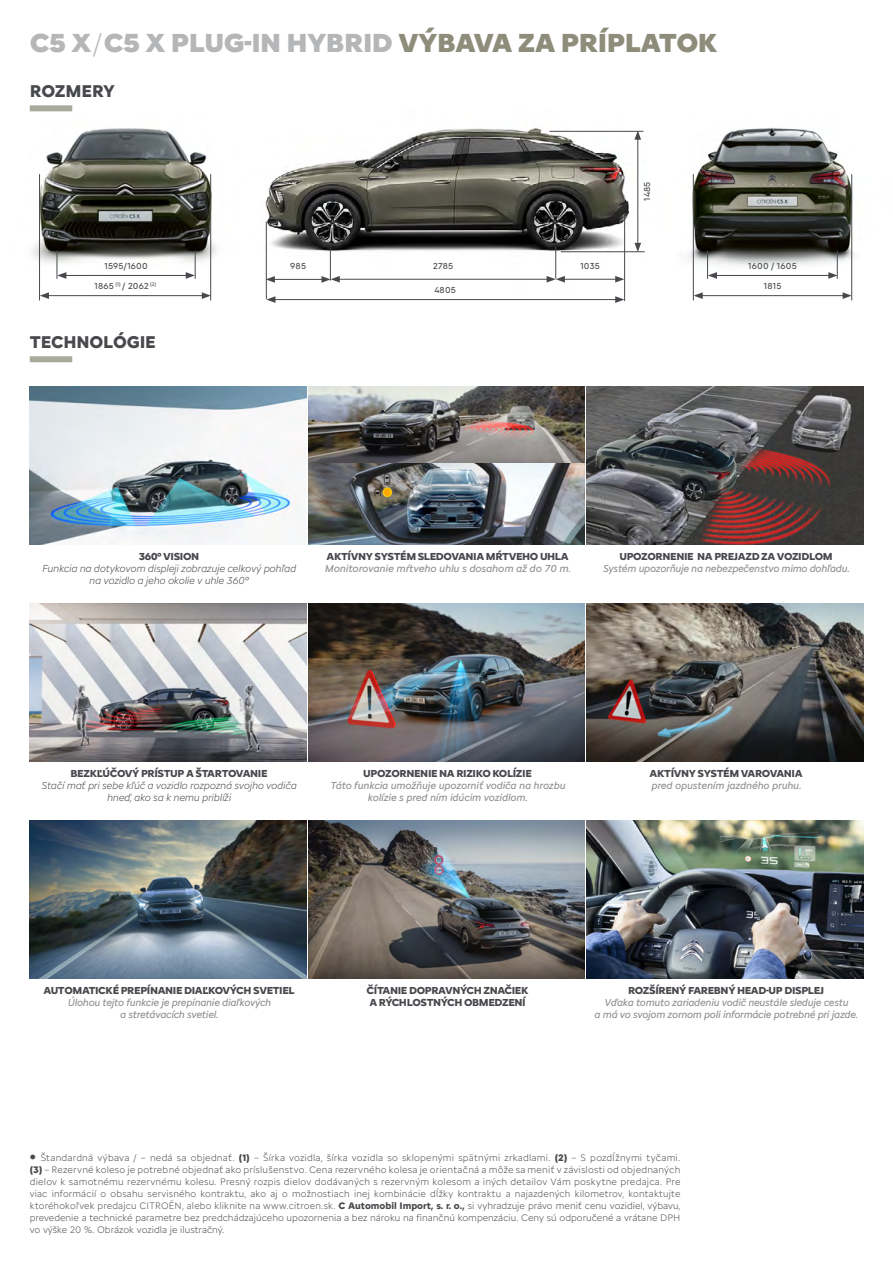
<style>
.page{position:relative;width:893px;height:1263px;background:#fff}
.page>*{position:absolute;margin:0;border:0;box-sizing:border-box;transform-origin:0 0}
.t1{font:900 27px "Citroen Type";letter-spacing:-.02em;color:#b5b6b8;scale:1.04 1}
.t2{font:700 17.7px "Citroen Type";letter-spacing:-.01em;color:#47494d}
.t3{font:italic 10.5px/12px "Citroen Type";letter-spacing:-.005em;color:#919294;text-align:center}
.t4{font:700 10.5px/12px "Citroen Type";letter-spacing:-.035em;color:#47494d}
.t5{font:italic 300 10.5px/12px "Citroen Type";letter-spacing:-.005em;color:#47494d;text-align:center}
.t6{font:300 9.75px/12px "Citroen Type";color:#47494d;text-align:justify}
.t7{font:9px "Citroen Type";letter-spacing:.025em;color:#47494d}
.s1{font-weight:300}
.s2{color:#8e8d7b}
.s3{font-weight:700}
</style>
<div class="page">
<img style="left:265px;top:128px;width:380px;height:175px">
<div style="left:30px;top:356px;width:42px;height:6px;background:#aaaa9c"></div>
<img style="left:688px;top:127px;width:166px;height:144px">
<hr style="left:693px;top:174px;width:1px;height:126px;background:#47494d">
<hr style="left:851px;top:174px;width:1px;height:126px;background:#47494d">
<hr style="left:700px;top:295px;width:145px;height:1px;background:#47494d">
<svg style="left:694px;top:292px;width:9px;height:7px"></svg>
<svg style="left:843px;top:292px;width:9px;height:7px"></svg>
<hr style="left:715px;top:275px;width:116px;height:1px;background:#47494d">
<svg style="left:707px;top:250px;width:10px;height:29px"></svg>
<svg style="left:828px;top:250px;width:10px;height:29px"></svg>
<hr style="left:549px;top:131px;width:94px;height:1px;background:#47494d">
<hr style="left:561px;top:251px;width:84px;height:1px;background:#47494d">
<hr style="left:637px;top:137px;width:1px;height:108px;background:#47494d">
<svg style="left:634px;top:243px;width:7px;height:9px"></svg>
<svg style="left:634px;top:131px;width:7px;height:9px"></svg>
<hr style="left:266px;top:222px;width:1px;height:77px;background:#47494d">
<hr style="left:624px;top:217px;width:1px;height:84px;background:#47494d">
<hr style="left:330px;top:248px;width:1px;height:33px;background:#47494d">
<hr style="left:555px;top:247px;width:1px;height:32px;background:#47494d">
<hr style="left:273px;top:299px;width:345px;height:1px;background:#47494d">
<svg style="left:266px;top:296px;width:9px;height:7px"></svg>
<svg style="left:615px;top:296px;width:9px;height:7px"></svg>
<hr style="left:272px;top:279px;width:52px;height:1px;background:#47494d">
<svg style="left:266px;top:276px;width:9px;height:7px"></svg>
<hr style="left:562px;top:279px;width:56px;height:1px;background:#47494d">
<svg style="left:615px;top:276px;width:9px;height:7px"></svg>
<hr style="left:337px;top:279px;width:212px;height:1px;background:#47494d">
<svg style="left:321px;top:276px;width:19px;height:7px"></svg>
<svg style="left:547px;top:276px;width:18px;height:7px"></svg>
<img style="left:32px;top:128px;width:185px;height:148px">
<hr style="left:39px;top:174px;width:1px;height:126px;background:#47494d">
<hr style="left:210px;top:174px;width:1px;height:126px;background:#47494d">
<hr style="left:47px;top:295px;width:157px;height:1px;background:#47494d">
<svg style="left:40px;top:292px;width:9px;height:7px"></svg>
<svg style="left:202px;top:292px;width:9px;height:7px"></svg>
<hr style="left:64px;top:275px;width:124px;height:1px;background:#47494d">
<svg style="left:57px;top:250px;width:9px;height:29px"></svg>
<svg style="left:186px;top:250px;width:10px;height:29px"></svg>
<img style="left:30px;top:387px;width:276px;height:157px">
<img style="left:308px;top:387px;width:277px;height:157px">
<img style="left:587px;top:387px;width:276px;height:157px">
<img style="left:30px;top:604px;width:276px;height:157px">
<img style="left:587px;top:604px;width:276px;height:157px">
<img style="left:308px;top:604px;width:277px;height:157px">
<img style="left:587px;top:821px;width:276px;height:157px">
<img style="left:30px;top:821px;width:276px;height:157px">
<img style="left:308px;top:821px;width:277px;height:157px">
<div style="left:30px;top:105px;width:42px;height:6px;background:#aaaa9c"></div>
<h1 class="t1" style="left:30px;top:22px;width:663px">C5 X<span class="s1">/</span>C5 X PLUG-IN HYBRID <span class="s2">VÝBAVA ZA PRÍPLATOK</span></h1>
<h2 class="t2" style="left:30px;top:77px;width:87px">ROZMERY</h2>
<p class="t7" style="left:104px;top:259px;width:45px">1595/1600</p>
<p class="t7" style="left:94px;top:279px;width:63px">1865 <sup>(1)</sup> / 2062 <sup>(2)</sup></p>
<h2 class="t2" style="left:30px;top:328px;width:128px">TECHNOLÓGIE</h2>
<p class="t7" style="left:290px;top:259px;width:17px">985</p>
<p class="t7" style="left:433px;top:259px;width:22px">2785</p>
<p class="t7" style="left:434px;top:283px;width:23px">4805</p>
<p class="t7" style="left:580px;top:259px;width:21px">1035</p>
<p class="t7" style="left:640px;top:201px;width:21px;rotate:-90deg">1485</p>
<p class="t7" style="left:748px;top:259px;width:50px">1600 / 1605</p>
<p class="t7" style="left:764px;top:279px;width:19px">1815</p>
<p class="t4" style="left:139px;top:550px;width:62px">360° VISION</p>
<p class="t5" style="left:42px;top:562px;width:255px">Funkcia na dotykovom displeji zobrazuje celkový pohľad na vozidlo a jeho okolie v uhle 360°</p>
<p class="t4" style="left:327px;top:550px;width:244px">AKTÍVNY SYSTÉM SLEDOVANIA MŔTVEHO UHLA</p>
<p class="t3" style="left:324px;top:562px;width:248px">Monitorovanie mŕtveho uhlu s dosahom až do 70 m.</p>
<p class="t4" style="left:619px;top:550px;width:215px">UPOZORNENIE NA PREJAZD ZA VOZIDLOM</p>
<p class="t3" style="left:603px;top:562px;width:248px">Systém upozorňuje na nebezpečenstvo mimo dohľadu.</p>
<p class="t4" style="left:71px;top:766px;width:198px">BEZKĽÚČOVÝ PRÍSTUP A ŠTARTOVANIE</p>
<p class="t5" style="left:42px;top:778px;width:257px">Stačí mať pri sebe kľúč a vozidlo rozpozná svojho vodiča hneď, ako sa k nemu priblíži</p>
<p class="t4" style="left:363px;top:766px;width:170px">UPOZORNENIE NA RIZIKO KOLÍZIE</p>
<p class="t3" style="left:330px;top:778px;width:236px">Táto funkcia umožňuje upozorniť vodiča na hrozbu kolízie s pred ním idúcim vozidlom.</p>
<p class="t4" style="left:650px;top:766px;width:154px">AKTÍVNY SYSTÉM VAROVANIA</p>
<p class="t3" style="left:651px;top:778px;width:152px">pred opustením jazdného pruhu.</p>
<p class="t4" style="left:43px;top:983px;width:253px">AUTOMATICKÉ PREPÍNANIE DIAĽKOVÝCH SVETIEL</p>
<p class="t3" style="left:67px;top:995px;width:205px">Úlohou tejto funkcie je prepínanie diaľkových a stretávacích svetiel.</p>
<p class="t4" style="left:367px;top:983px;width:163px">ČÍTANIE DOPRAVNÝCH ZNAČIEK<br>A RÝCHLOSTNÝCH OBMEDZENÍ</p>
<p class="t4" style="left:628px;top:983px;width:198px">ROZŠÍRENÝ FAREBNÝ HEAD-UP DISPLEJ</p>
<p class="t3" style="left:594px;top:995px;width:265px">Vďaka tomuto zariadeniu vodič neustále sleduje cestu<br>a má vo svojom zornom poli informácie potrebné pri jazde.</p>
<p class="t6" style="left:30px;top:1151px;width:652px">● Štandardná výbava / – nedá sa objednať. <span class="s3">(1)</span> – Šírka vozidla, šírka vozidla so sklopenými spätnými zrkadlami. <span class="s3">(2)</span> – S pozdĺžnymi tyčami. <span class="s3">(3)</span> – Rezervné koleso je potrebné objednať ako príslušenstvo. Cena rezervného kolesa je orientačná a môže sa meniť v závislosti od objednaných dielov k samotnému rezervnému kolesu. Presný rozpis dielov dodávaných s rezervným kolesom a iných detailov Vám poskytne predajca. Pre viac informácií o obsahu servisného kontraktu, ako aj o možnostiach inej kombinácie dĺžky kontraktu a najazdených kilometrov, kontaktujte ktoréhokoľvek predajcu CITROËN, alebo kliknite na www.citroen.sk. <span class="s3">C Automobil Import, s. r. o.,</span> si vyhradzuje právo meniť cenu vozidiel, výbavu, prevedenie a technické parametre bez predchádzajúceho upozornenia a bez nároku na finančnú kompenzáciu. Ceny sú odporučené a vrátane DPH vo výške 20 %. Obrázok vozidla je ilustračný.</p>
</div>
